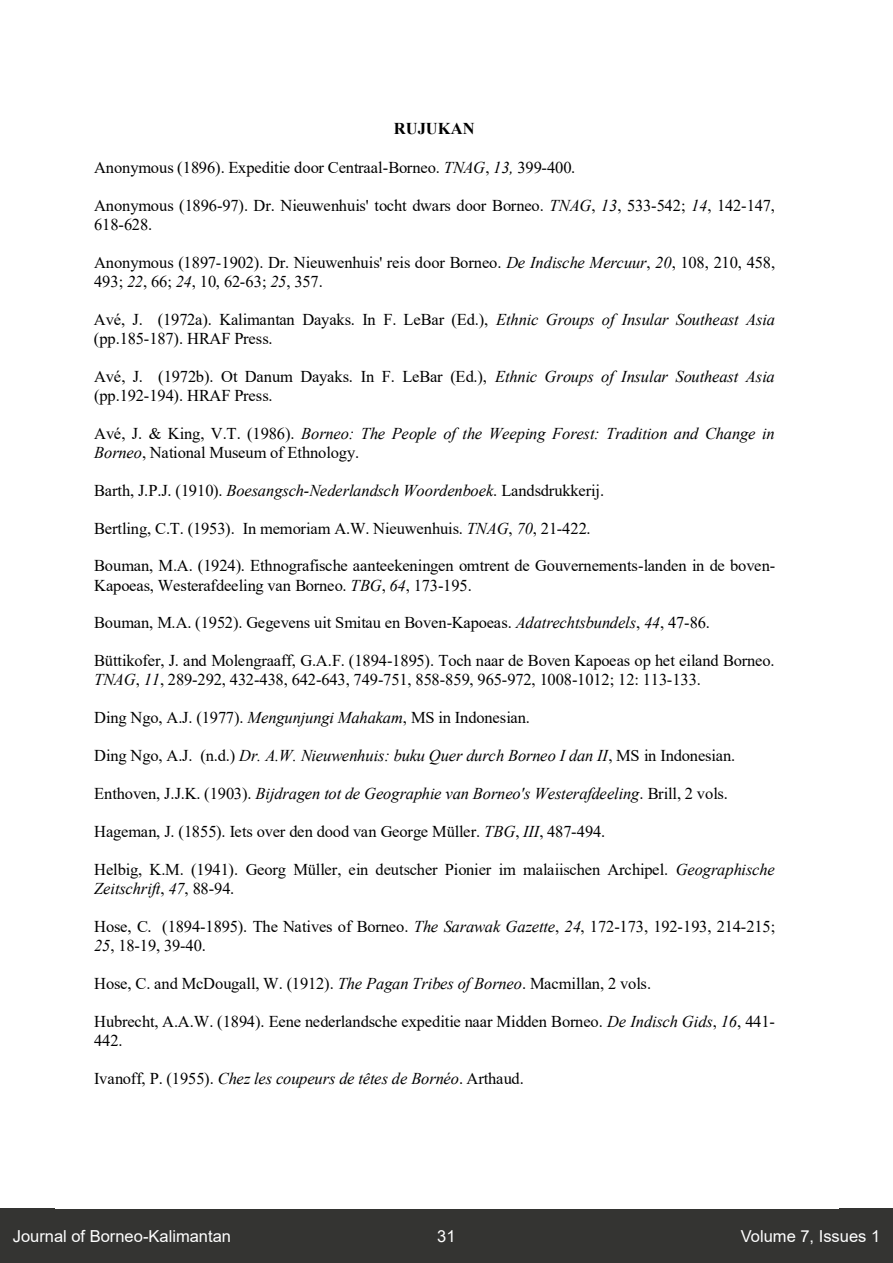
<style>
.page{position:relative;width:893px;height:1263px;background:#fff}
.page>*{position:absolute;margin:0;border:0;box-sizing:border-box;transform-origin:0 0}
.t1{font:16.5px/18.8px "Times New Roman";letter-spacing:-.005em;color:#000}
.t2{font:italic 16.5px/19px "Times New Roman";letter-spacing:-.005em;color:#000}
.t3{font:16.5px "Arial";color:#fff}
.t4{font:700 16.5px "Times New Roman";letter-spacing:.005em;color:#000}
.s1{font-style:italic}
.s2{font-style:normal}
</style>
<div class="page">
<div style="left:0;top:1209px;width:893px;height:54px;background:#343432"></div>
<p class="t4" style="left:394px;top:116px;width:82px">RUJUKAN</p>
<p class="t1" style="left:94px;top:158px;width:483px">Anonymous (1896). Expeditie door Centraal-Borneo. <span class="s1">TNAG</span>, <span class="s1">13,</span> 399-400.</p>
<p class="t1" style="left:94px;top:195px;width:682px">Anonymous (1896-97). Dr. Nieuwenhuis' tocht dwars door Borneo. <span class="s1">TNAG</span>, <span class="s1">13</span>, 533-542; <span class="s1">14</span>, 142-147,<br>618-628.</p>
<p class="t1" style="left:94px;top:253px;width:683px">Anonymous (1897-1902). Dr. Nieuwenhuis' reis door Borneo. <span class="s1">De Indische Mercuur</span>, <span class="s1">20</span>, 108, 210, 458,<br>493; <span class="s1">22</span>, 66; <span class="s1">24</span>, 10, 62-63; <span class="s1">25</span>, 357.</p>
<p class="t1" style="left:94px;top:310px;width:683px">Avé, J. (1972a). Kalimantan Dayaks. In F. LeBar (Ed.), <span class="s1">Ethnic Groups of Insular Southeast Asia </span>(pp.185-187). HRAF Press.</p>
<p class="t1" style="left:94px;top:366px;width:682px">Avé, J. (1972b). Ot Danum Dayaks. In F. LeBar (Ed.), <span class="s1">Ethnic Groups of Insular Southeast Asia </span>(pp.192-194). HRAF Press.</p>
<p class="t2" style="left:94px;top:423px;width:682px"><span class="s2">Avé, J. &amp; King, V.T. (1986).</span> Borneo: The People of the Weeping Forest: Tradition and Change in<br>Borneo<span class="s2">, National Museum of Ethnology.</span></p>
<p class="t1" style="left:94px;top:480px;width:512px">Barth, J.P.J. (1910). <span class="s1">Boesangsch-Nederlandsch Woordenboek</span>. Landsdrukkerij.</p>
<p class="t1" style="left:94px;top:518px;width:498px">Bertling, C.T. (1953). In memoriam A.W. Nieuwenhuis. <span class="s1">TNAG</span>, <span class="s1">70</span>, 21-422.</p>
<p class="t1" style="left:94px;top:556px;width:683px">Bouman, M.A. (1924). Ethnografische aanteekeningen omtrent de Gouvernements-landen in de boven-<br>Kapoeas, Westerafdeeling van Borneo. <span class="s1">TBG</span>, <span class="s1">64</span>, 173-195.</p>
<p class="t1" style="left:94px;top:613px;width:617px">Bouman, M.A. (1952). Gegevens uit Smitau en Boven-Kapoeas. <span class="s1">Adatrechtsbundels</span>, <span class="s1">44</span>, 47-86.</p>
<p class="t1" style="left:94px;top:651px;width:682px">Büttikofer, J. and Molengraaff, G.A.F. (1894-1895). Toch naar de Boven Kapoeas op het eiland Borneo.<br><span class="s1">TNAG</span>, <span class="s1">11</span>, 289-292, 432-438, 642-643, 749-751, 858-859, 965-972, 1008-1012; 12: 113-133.</p>
<p class="t1" style="left:94px;top:708px;width:437px">Ding Ngo, A.J. (1977). <span class="s1">Mengunjungi Mahakam</span>, MS in Indonesian.</p>
<p class="t2" style="left:94px;top:746px;width:643px"><span class="s2">Ding Ngo, A.J. (n.d.)</span> Dr. A.W. Nieuwenhuis: buku Quer durch Borneo I dan II<span class="s2">, MS in Indonesian.</span></p>
<p class="t2" style="left:94px;top:784px;width:635px"><span class="s2">Enthoven, J.J.K. (1903).</span> Bijdragen tot de Geographie van Borneo's Westerafdeeling<span class="s2">. Brill, 2 vols.</span></p>
<p class="t1" style="left:94px;top:822px;width:513px">Hageman, J. (1855). Iets over den dood van George Müller. <span class="s1">TBG</span>, <span class="s1">III</span>, 487-494.</p>
<p class="t1" style="left:94px;top:860px;width:682px">Helbig, K.M. (1941). Georg Müller, ein deutscher Pionier im malaiischen Archipel. <span class="s1">Geographische<br>Zeitschrift</span>, <span class="s1">47</span>, 88-94.</p>
<p class="t1" style="left:94px;top:917px;width:683px">Hose, C. (1894-1895). The Natives of Borneo. <span class="s1">The Sarawak Gazette</span>, <span class="s1">24</span>, 172-173, 192-193, 214-215;<br><span class="s1">25</span>, 18-19, 39-40.</p>
<p class="t1" style="left:94px;top:973px;width:559px">Hose, C. and McDougall, W. (1912). <span class="s1">The Pagan Tribes of Borneo</span>. Macmillan, 2 vols.</p>
<p class="t1" style="left:94px;top:1012px;width:682px">Hubrecht, A.A.W. (1894). Eene nederlandsche expeditie naar Midden Borneo. <span class="s1">De Indisch Gids</span>, <span class="s1">16</span>, 441-<br>442.</p>
<p class="t2" style="left:94px;top:1068px;width:431px"><span class="s2">Ivanoff, P. (1955).</span> Chez les coupeurs de têtes de Bornéo<span class="s2">. Arthaud.</span></p>
<p class="t3" style="left:13px;top:1224px;width:220px">Journal of Borneo-Kalimantan</p>
<p class="t3" style="left:437px;top:1224px;width:20px">31</p>
<p class="t3" style="left:741px;top:1224px;width:141px">Volume 7, Issues 1</p>
</div>
